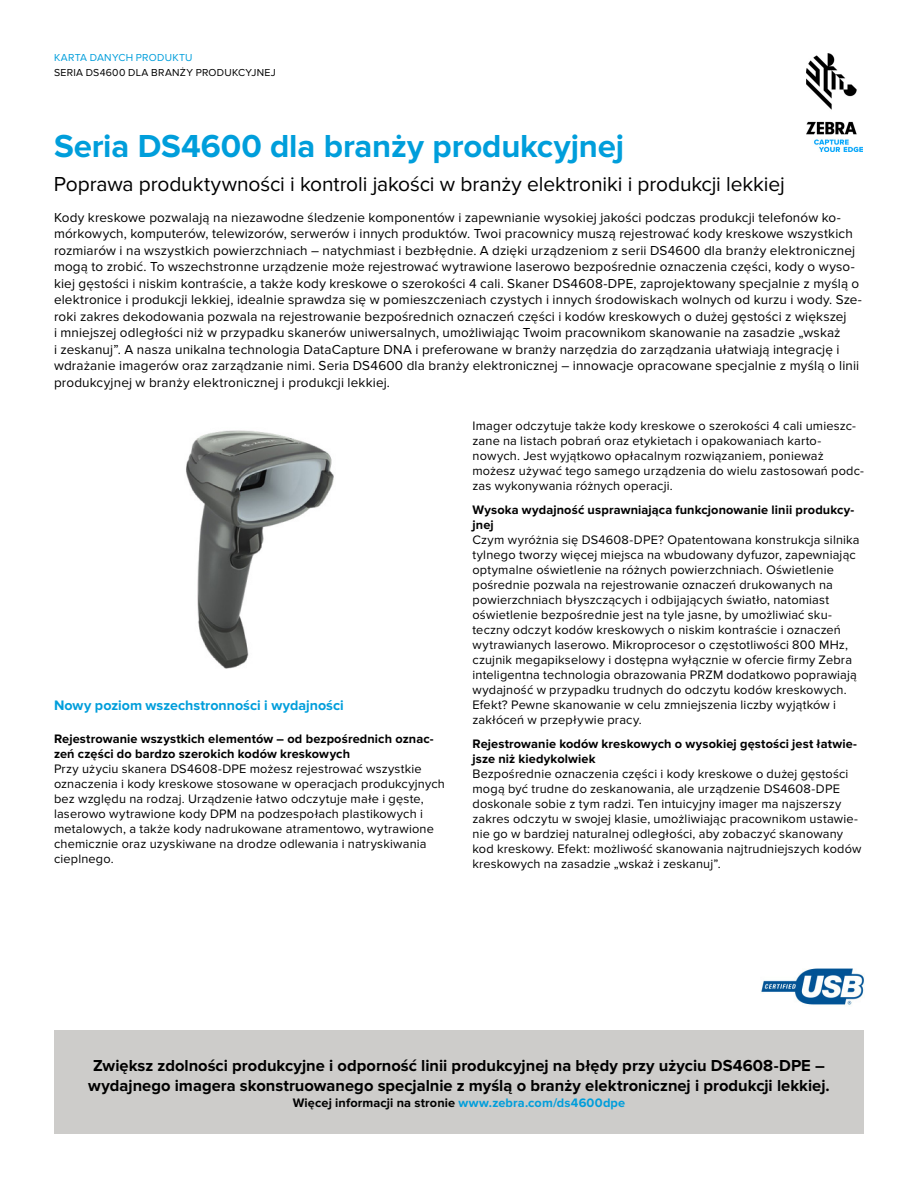
<style>
.page{position:relative;width:918px;height:1188px;background:#fff}
.page>*{position:absolute;margin:0;border:0;box-sizing:border-box;transform-origin:0 0}
.t1{font:700 33px "Proxima Nova";letter-spacing:-.005em;color:#009edb}
.t2{font:21px "Proxima Nova";letter-spacing:-.005em;color:#000}
.t3{font:700 16.5px/20.2px "Proxima Nova";color:#000}
.t4{font:700 14.25px "Proxima Nova";color:#009edb}
.t5{font:13.5px/16.5px "Proxima Nova";letter-spacing:.01em;color:#000}
.t6{font:12.75px/15px "Proxima Nova";letter-spacing:.015em;color:#000}
.t7{font:700 12.75px/15px "Proxima Nova";letter-spacing:.01em;color:#000}
.t8{font:10.5px "Proxima Nova";letter-spacing:.025em;color:#000}
.t9{font:10.5px "Proxima Nova";letter-spacing:.025em;color:#009edb}
.s1{color:#009edb}
</style>
<div class="page">
<img style="left:806px;top:54px;width:56px;height:97px">
<div style="left:54px;top:1031px;width:810px;height:103px;background:#cdccca"></div>
<img style="left:761px;top:968px;width:103px;height:38px">
<img style="left:186px;top:430px;width:148px;height:239px">
<p class="t9" style="left:54px;top:52px;width:140px">KARTA DANYCH PRODUKTU</p>
<p class="t8" style="left:54px;top:66px;width:223px">SERIA DS4600 DLA BRANŻY PRODUKCYJNEJ</p>
<h1 class="t1" style="left:54px;top:127px;width:572px">Seria DS4600 dla branży produkcyjnej</h1>
<h2 class="t2" style="left:54px;top:172px;width:732px">Poprawa produktywności i kontroli jakości w branży elektroniki i produkcji lekkiej</h2>
<p class="t5" style="left:54px;top:209px;width:810px">Kody kreskowe pozwalają na niezawodne śledzenie komponentów i zapewnianie wysokiej jakości podczas produkcji telefonów ko&shy;mórkowych, komputerów, telewizorów, serwerów i innych produktów. Twoi pracownicy muszą rejestrować kody kreskowe wszystkich rozmiarów i na wszystkich powierzchniach – natychmiast i bezbłędnie. A dzięki urządzeniom z serii DS4600 dla branży elektronicznej mogą to zrobić. To wszechstronne urządzenie może rejestrować wytrawione laserowo bezpośrednie oznaczenia części, kody o wyso&shy;kiej gęstości i niskim kontraście, a także kody kreskowe o szerokości 4 cali. Skaner DS4608-DPE, zaprojektowany specjalnie z myślą o elektronice i produkcji lekkiej, idealnie sprawdza się w pomieszczeniach czystych i innych środowiskach wolnych od kurzu i wody. Sze&shy;roki zakres dekodowania pozwala na rejestrowanie bezpośrednich oznaczeń części i kodów kreskowych o dużej gęstości z większej<br>i mniejszej odległości niż w przypadku skanerów uniwersalnych, umożliwiając Twoim pracownikom skanowanie na zasadzie „wskaż<br>i zeskanuj”. A nasza unikalna technologia DataCapture DNA i preferowane w branży narzędzia do zarządzania ułatwiają integrację i wdrażanie imagerów oraz zarządzanie nimi. Seria DS4600 dla branży elektronicznej – innowacje opracowane specjalnie z myślą o linii produkcyjnej w branży elektronicznej i produkcji lekkiej.</p>
<p class="t4" style="left:54px;top:697px;width:291px">Nowy poziom wszechstronności i wydajności</p>
<p class="t7" style="left:54px;top:731px;width:381px">Rejestrowanie wszystkich elementów – od bezpośrednich oznac&shy;zeń części do bardzo szerokich kodów kreskowych</p>
<p class="t6" style="left:54px;top:761px;width:392px">Przy użyciu skanera DS4608-DPE możesz rejestrować wszystkie oznaczenia i kody kreskowe stosowane w operacjach produkcyjnych bez względu na rodzaj. Urządzenie łatwo odczytuje małe i gęste, laserowo wytrawione kody DPM na podzespołach plastikowych i metalowych, a także kody nadrukowane atramentowo, wytrawione chemicznie oraz uzyskiwane na drodze odlewania i natryskiwania cieplnego.</p>
<p class="t6" style="left:472px;top:419px;width:393px">Imager odczytuje także kody kreskowe o szerokości 4 cali umieszc&shy;zane na listach pobrań oraz etykietach i opakowaniach karto&shy;nowych. Jest wyjątkowo opłacalnym rozwiązaniem, ponieważ możesz używać tego samego urządzenia do wielu zastosowań podc&shy;zas wykonywania różnych operacji.</p>
<p class="t7" style="left:472px;top:503px;width:383px">Wysoka wydajność usprawniająca funkcjonowanie linii produkcy&shy;jnej</p>
<p class="t6" style="left:472px;top:533px;width:389px">Czym wyróżnia się DS4608-DPE? Opatentowana konstrukcja silnika tylnego tworzy więcej miejsca na wbudowany dyfuzor, zapewniając optymalne oświetlenie na różnych powierzchniach. Oświetlenie pośrednie pozwala na rejestrowanie oznaczeń drukowanych na powierzchniach błyszczących i odbijających światło, natomiast oświetlenie bezpośrednie jest na tyle jasne, by umożliwiać sku&shy;teczny odczyt kodów kreskowych o niskim kontraście i oznaczeń wytrawianych laserowo. Mikroprocesor o częstotliwości 800 MHz, czujnik megapikselowy i dostępna wyłącznie w ofercie firmy Zebra inteligentna technologia obrazowania PRZM dodatkowo poprawiają wydajność w przypadku trudnych do odczytu kodów kreskowych.<br>Efekt? Pewne skanowanie w celu zmniejszenia liczby wyjątków i zakłóceń w przepływie pracy.</p>
<p class="t7" style="left:472px;top:737px;width:386px">Rejestrowanie kodów kreskowych o wysokiej gęstości jest łatwie&shy;jsze niż kiedykolwiek</p>
<p class="t6" style="left:472px;top:767px;width:391px">Bezpośrednie oznaczenia części i kody kreskowe o dużej gęstości mogą być trudne do zeskanowania, ale urządzenie DS4608-DPE doskonale sobie z tym radzi. Ten intuicyjny imager ma najszerszy zakres odczytu w swojej klasie, umożliwiając pracownikom ustawie&shy;nie go w bardziej naturalnej odległości, aby zobaczyć skanowany kod kreskowy. Efekt: możliwość skanowania najtrudniejszych kodów kreskowych na zasadzie „wskaż i zeskanuj”.</p>
<p class="t3" style="left:88px;top:1056px;width:743px">Zwiększ zdolności produkcyjne i odporność linii produkcyjnej na błędy przy użyciu DS4608-DPE – wydajnego imagera skonstruowanego specjalnie z myślą o branży elektronicznej i produkcji lekkiej.</p>
<p class="t7" style="left:293px;top:1095px;width:334px">Więcej informacji na stronie <span class="s1">www.zebra.com/ds4600dpe</span></p>
</div>
